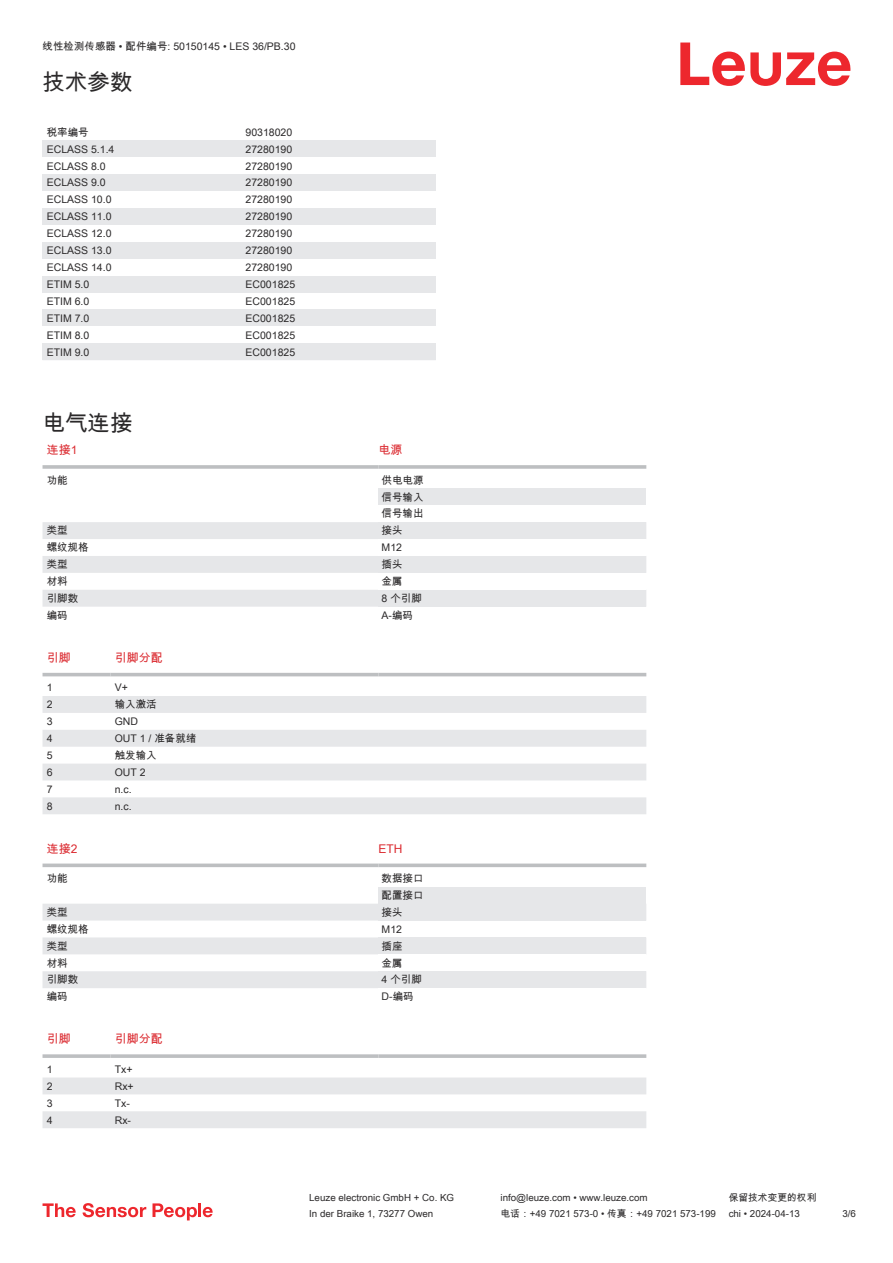
<style>
.page{position:relative;width:893px;height:1263px;background:#fff}
.page>*{position:absolute;margin:0;border:0;box-sizing:border-box;transform-origin:0 0}
.t1{font:22.5px "Arial Unicode MS";color:#2b292a}
.t2{font:12px "Arial Unicode MS";color:#db2a30}
.t3{font:10.5px/17px "Arial Unicode MS";color:#2b292a;text-align:justify}
.t4{font:9.75px "Arial Unicode MS";color:#2b292a}
</style>
<div class="page">
<svg style="left:680px;top:43px;width:170px;height:43px"></svg>
<div style="left:43px;top:140px;width:199px;height:17px;background:#e6e7e9"></div>
<div style="left:242px;top:140px;width:194px;height:17px;background:#e6e7e9"></div>
<div style="left:43px;top:174px;width:199px;height:17px;background:#e6e7e9"></div>
<div style="left:242px;top:174px;width:194px;height:17px;background:#e6e7e9"></div>
<div style="left:43px;top:208px;width:199px;height:17px;background:#e6e7e9"></div>
<div style="left:242px;top:208px;width:194px;height:17px;background:#e6e7e9"></div>
<div style="left:43px;top:242px;width:199px;height:17px;background:#e6e7e9"></div>
<div style="left:242px;top:242px;width:194px;height:17px;background:#e6e7e9"></div>
<div style="left:43px;top:276px;width:199px;height:17px;background:#e6e7e9"></div>
<div style="left:242px;top:276px;width:194px;height:17px;background:#e6e7e9"></div>
<div style="left:43px;top:309px;width:199px;height:17px;background:#e6e7e9"></div>
<div style="left:242px;top:309px;width:194px;height:17px;background:#e6e7e9"></div>
<div style="left:43px;top:343px;width:199px;height:17px;background:#e6e7e9"></div>
<div style="left:242px;top:343px;width:194px;height:17px;background:#e6e7e9"></div>
<svg style="left:43px;top:522px;width:335px;height:85px;fill:#e6e7e9"></svg>
<hr style="left:43px;top:465px;width:335px;height:4px;background:#bdbfc1">
<hr style="left:378px;top:465px;width:268px;height:4px;background:#c7c9ca">
<div style="left:378px;top:488px;width:268px;height:17px;background:#e6e7e9"></div>
<div style="left:378px;top:522px;width:268px;height:17px;background:#e6e7e9"></div>
<div style="left:378px;top:556px;width:268px;height:17px;background:#e6e7e9"></div>
<div style="left:378px;top:590px;width:268px;height:17px;background:#e6e7e9"></div>
<svg style="left:43px;top:672px;width:603px;height:5px"></svg>
<svg style="left:43px;top:696px;width:603px;height:118px;fill:#e6e7e9"></svg>
<hr style="left:43px;top:673px;width:68px;height:3px;background:#bdbfc1">
<hr style="left:111px;top:673px;width:267px;height:3px;background:#bdbfc1">
<hr style="left:378px;top:673px;width:268px;height:3px;background:#bdbfc1">
<svg style="left:43px;top:904px;width:335px;height:84px;fill:#e6e7e9"></svg>
<svg style="left:43px;top:863px;width:335px;height:4px"></svg>
<svg style="left:378px;top:863px;width:268px;height:4px"></svg>
<div style="left:378px;top:887px;width:268px;height:17px;background:#e6e7e9"></div>
<div style="left:378px;top:904px;width:268px;height:16px;background:#e6e7e9"></div>
<div style="left:378px;top:937px;width:268px;height:17px;background:#e6e7e9"></div>
<div style="left:378px;top:971px;width:268px;height:17px;background:#e6e7e9"></div>
<svg style="left:43px;top:1077px;width:603px;height:51px"></svg>
<svg style="left:43px;top:1054px;width:68px;height:4px"></svg>
<svg style="left:111px;top:1054px;width:267px;height:4px"></svg>
<svg style="left:378px;top:1054px;width:268px;height:4px"></svg>
<svg style="left:43px;top:1203px;width:33px;height:14px"></svg>
<svg style="left:83px;top:1203px;width:63px;height:14px"></svg>
<svg style="left:153px;top:1203px;width:44px;height:17px"></svg>
<hr style="left:198px;top:1203px;width:3px;height:14px;background:#ed272d">
<svg style="left:203px;top:1207px;width:10px;height:10px"></svg>
<p class="t3" style="left:43px;top:38px;width:255px">线性检测传感器 • 配件编号: 50150145 • LES 36/PB.30</p>
<h1 class="t1" style="left:43px;top:66px;width:91px">技术参数</h1>
<p class="t3" style="left:47px;top:123px;width:43px">税率编号</p>
<p class="t3" style="left:246px;top:123px;width:48px">90318020</p>
<p class="t3" style="left:47px;top:140px;width:69px">ECLASS 5.1.4</p>
<p class="t3" style="left:246px;top:140px;width:48px">27280190</p>
<p class="t3" style="left:47px;top:157px;width:60px">ECLASS 8.0</p>
<p class="t3" style="left:246px;top:157px;width:48px">27280190</p>
<p class="t3" style="left:47px;top:174px;width:60px">ECLASS 9.0</p>
<p class="t3" style="left:246px;top:174px;width:48px">27280190</p>
<p class="t3" style="left:47px;top:191px;width:66px">ECLASS 10.0</p>
<p class="t3" style="left:246px;top:191px;width:48px">27280190</p>
<p class="t3" style="left:47px;top:208px;width:66px">ECLASS 11.0</p>
<p class="t3" style="left:246px;top:208px;width:48px">27280190</p>
<p class="t3" style="left:47px;top:225px;width:66px">ECLASS 12.0</p>
<p class="t3" style="left:246px;top:225px;width:48px">27280190</p>
<p class="t3" style="left:47px;top:242px;width:66px">ECLASS 13.0</p>
<p class="t3" style="left:246px;top:242px;width:48px">27280190</p>
<p class="t3" style="left:47px;top:259px;width:66px">ECLASS 14.0</p>
<p class="t3" style="left:246px;top:259px;width:48px">27280190</p>
<p class="t3" style="left:47px;top:275px;width:44px">ETIM 5.0</p>
<p class="t3" style="left:246px;top:275px;width:51px">EC001825</p>
<p class="t3" style="left:47px;top:292px;width:44px">ETIM 6.0</p>
<p class="t3" style="left:246px;top:292px;width:51px">EC001825</p>
<p class="t3" style="left:47px;top:309px;width:44px">ETIM 7.0</p>
<p class="t3" style="left:246px;top:309px;width:51px">EC001825</p>
<p class="t3" style="left:47px;top:326px;width:44px">ETIM 8.0</p>
<p class="t3" style="left:246px;top:326px;width:51px">EC001825</p>
<p class="t3" style="left:47px;top:343px;width:44px">ETIM 9.0</p>
<p class="t3" style="left:246px;top:343px;width:51px">EC001825</p>
<h1 class="t1" style="left:43px;top:407px;width:91px">电气连接</h1>
<p class="t2" style="left:47px;top:441px;width:32px">连接1</p>
<p class="t2" style="left:378px;top:441px;width:25px">电源</p>
<p class="t3" style="left:47px;top:471px;width:22px">功能</p>
<p class="t3" style="left:382px;top:471px;width:43px">供电电源信号输入信号输出</p>
<p class="t3" style="left:47px;top:522px;width:22px">类型</p>
<p class="t3" style="left:382px;top:522px;width:22px">接头</p>
<p class="t3" style="left:47px;top:539px;width:43px">螺纹规格</p>
<p class="t3" style="left:382px;top:539px;width:22px">M12</p>
<p class="t3" style="left:47px;top:556px;width:22px">类型</p>
<p class="t3" style="left:382px;top:556px;width:22px">插头</p>
<p class="t3" style="left:47px;top:573px;width:22px">材料</p>
<p class="t3" style="left:382px;top:573px;width:22px">金属</p>
<p class="t3" style="left:47px;top:589px;width:33px">引脚数</p>
<p class="t3" style="left:382px;top:589px;width:42px">8 个引脚</p>
<p class="t3" style="left:47px;top:606px;width:22px">编码</p>
<p class="t3" style="left:382px;top:606px;width:33px">A-编码</p>
<p class="t2" style="left:47px;top:649px;width:25px">引脚</p>
<p class="t2" style="left:115px;top:649px;width:49px">引脚分配</p>
<p class="t3" style="left:47px;top:679px;width:7px">1</p>
<p class="t3" style="left:115px;top:679px;width:15px">V+</p>
<p class="t3" style="left:47px;top:696px;width:7px">2</p>
<p class="t3" style="left:115px;top:696px;width:43px">输入激活</p>
<p class="t3" style="left:47px;top:713px;width:7px">3</p>
<p class="t3" style="left:115px;top:713px;width:25px">GND</p>
<p class="t3" style="left:47px;top:730px;width:7px">4</p>
<p class="t3" style="left:115px;top:730px;width:83px">OUT 1 / 准备就绪</p>
<p class="t3" style="left:47px;top:746px;width:7px">5</p>
<p class="t3" style="left:115px;top:746px;width:43px">触发输入</p>
<p class="t3" style="left:47px;top:763px;width:7px">6</p>
<p class="t3" style="left:115px;top:763px;width:32px">OUT 2</p>
<p class="t3" style="left:47px;top:780px;width:7px">7</p>
<p class="t3" style="left:115px;top:780px;width:18px">n.c.</p>
<p class="t3" style="left:47px;top:797px;width:7px">8</p>
<p class="t3" style="left:115px;top:797px;width:18px">n.c.</p>
<p class="t2" style="left:47px;top:840px;width:32px">连接2</p>
<p class="t2" style="left:378px;top:840px;width:25px">ETH</p>
<p class="t3" style="left:47px;top:870px;width:22px">功能</p>
<p class="t3" style="left:382px;top:870px;width:43px">数据接口配置接口</p>
<p class="t3" style="left:47px;top:903px;width:22px">类型</p>
<p class="t3" style="left:382px;top:903px;width:22px">接头</p>
<p class="t3" style="left:47px;top:920px;width:43px">螺纹规格</p>
<p class="t3" style="left:382px;top:920px;width:22px">M12</p>
<p class="t3" style="left:47px;top:937px;width:22px">类型</p>
<p class="t3" style="left:382px;top:937px;width:22px">插座</p>
<p class="t3" style="left:47px;top:954px;width:22px">材料</p>
<p class="t3" style="left:382px;top:954px;width:22px">金属</p>
<p class="t3" style="left:47px;top:971px;width:33px">引脚数</p>
<p class="t3" style="left:382px;top:971px;width:42px">4 个引脚</p>
<p class="t3" style="left:47px;top:988px;width:22px">编码</p>
<p class="t3" style="left:382px;top:988px;width:34px">D-编码</p>
<p class="t2" style="left:47px;top:1030px;width:25px">引脚</p>
<p class="t2" style="left:115px;top:1030px;width:49px">引脚分配</p>
<p class="t3" style="left:47px;top:1060px;width:7px">1</p>
<p class="t3" style="left:115px;top:1060px;width:19px">Tx+</p>
<p class="t3" style="left:47px;top:1077px;width:7px">2</p>
<p class="t3" style="left:115px;top:1077px;width:20px">Rx+</p>
<p class="t3" style="left:47px;top:1094px;width:7px">3</p>
<p class="t3" style="left:115px;top:1094px;width:17px">Tx-</p>
<p class="t3" style="left:47px;top:1111px;width:7px">4</p>
<p class="t3" style="left:115px;top:1111px;width:18px">Rx-</p>
<p class="t4" style="left:309px;top:1191px;width:146px">Leuze electronic GmbH + Co. KG</p>
<p class="t4" style="left:501px;top:1191px;width:149px">info@leuze.com • www.leuze.com</p>
<p class="t4" style="left:729px;top:1191px;width:89px">保留技术变更的权利</p>
<p class="t4" style="left:309px;top:1206px;width:126px">In der Braike 1, 73277 Owen</p>
<p class="t4" style="left:501px;top:1206px;width:217px">电话：+49 7021 573-0 • 传真：+49 7021 573-199</p>
<p class="t4" style="left:729px;top:1206px;width:73px">chi • 2024-04-13</p>
<p class="t4" style="left:842px;top:1206px;width:15px">3/6</p>
</div>
